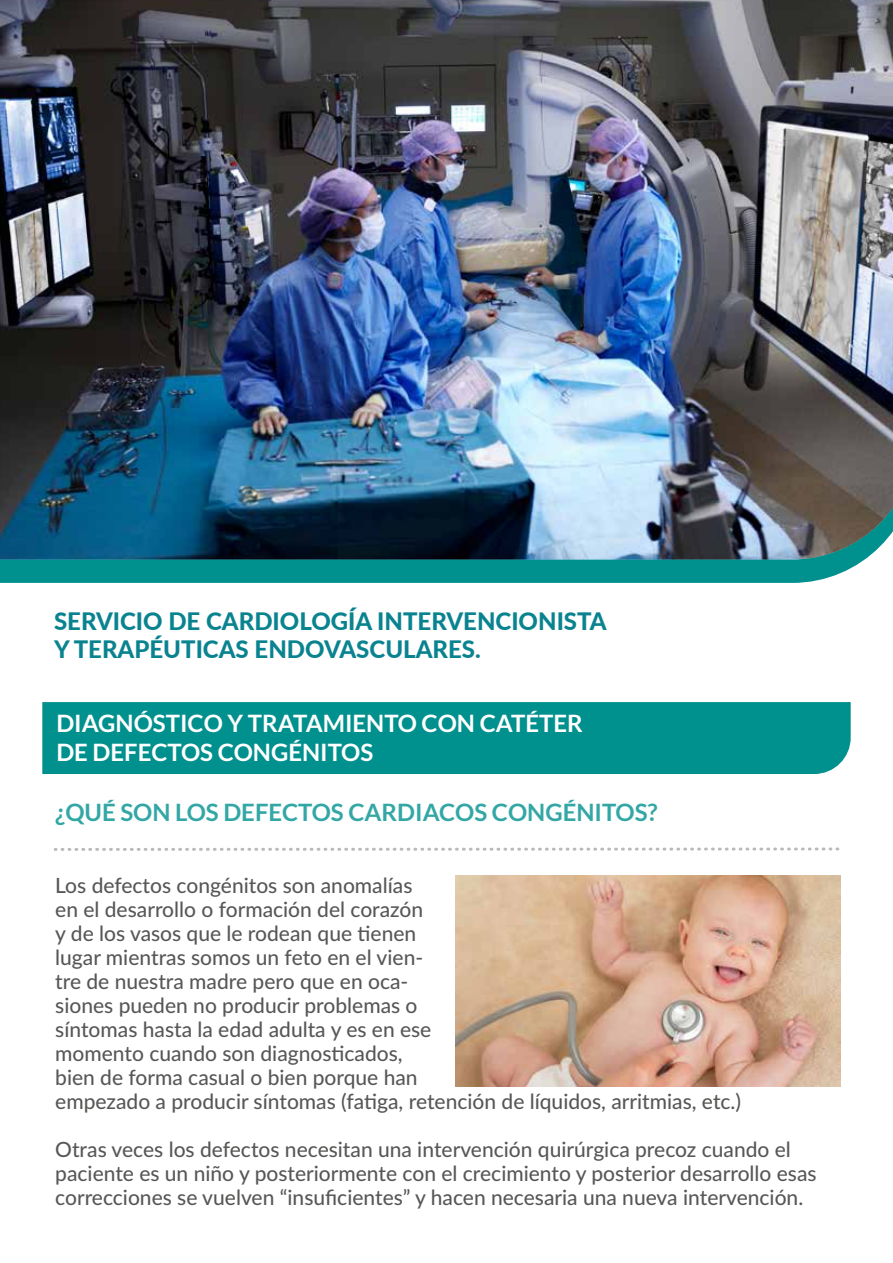
<style>
.page{position:relative;width:893px;height:1263px;background:#fff}
.page>*{position:absolute;margin:0;border:0;box-sizing:border-box;transform-origin:0 0}
.t1{font:800 24px/28.8px "Lato";color:#09838f}
.t2{font:700 24px/28.8px "Lato";color:#fff}
.t3{font:700 24px "Lato";color:#33a7a5}
.t4{font:500 21px/24px "Lato";color:#575756}
</style>
<div class="page">
<div style="left:42px;top:702px;width:809px;height:72px;background:#00908e"></div>
<svg style="left:0;top:559px;width:866px;height:24px;background:#099291"></svg>
<img style="left:0;top:0;width:893px;height:559px">
<svg style="left:55px;top:847px;width:783px;height:4px"></svg>
<img style="left:456px;top:875px;width:384px;height:211px">
<p class="t1" style="left:54px;top:605px;width:554px">SERVICIO DE CARDIOLOGÍA INTERVENCIONISTA<br>Y TERAPÉUTICAS ENDOVASCULARES.</p>
<p class="t2" style="left:56px;top:708px;width:528px">DIAGNÓSTICO Y TRATAMIENTO CON CATÉTER<br>DE DEFECTOS CONGÉNITOS</p>
<p class="t3" style="left:55px;top:798px;width:604px">¿QUÉ SON LOS DEFECTOS CARDIACOS CONGÉNITOS?</p>
<p class="t4" style="left:55px;top:872px;width:687px">Los defectos congénitos son anomalías<br>en el desarrollo o formación del corazón<br>y de los vasos que le rodean que tienen<br>lugar mientras somos un feto en el vien-<br>tre de nuestra madre pero que en oca-<br>siones pueden no producir problemas o<br>síntomas hasta la edad adulta y es en ese<br>momento cuando son diagnosticados,<br>bien de forma casual o bien porque han<br>empezado a producir síntomas (fatiga, retención de líquidos, arritmias, etc.)</p>
<p class="t4" style="left:55px;top:1136px;width:763px">Otras veces los defectos necesitan una intervención quirúrgica precoz cuando el paciente es un niño y posteriormente con el crecimiento y posterior desarrollo esas correcciones se vuelven “insuficientes” y hacen necesaria una nueva intervención.</p>
</div>
